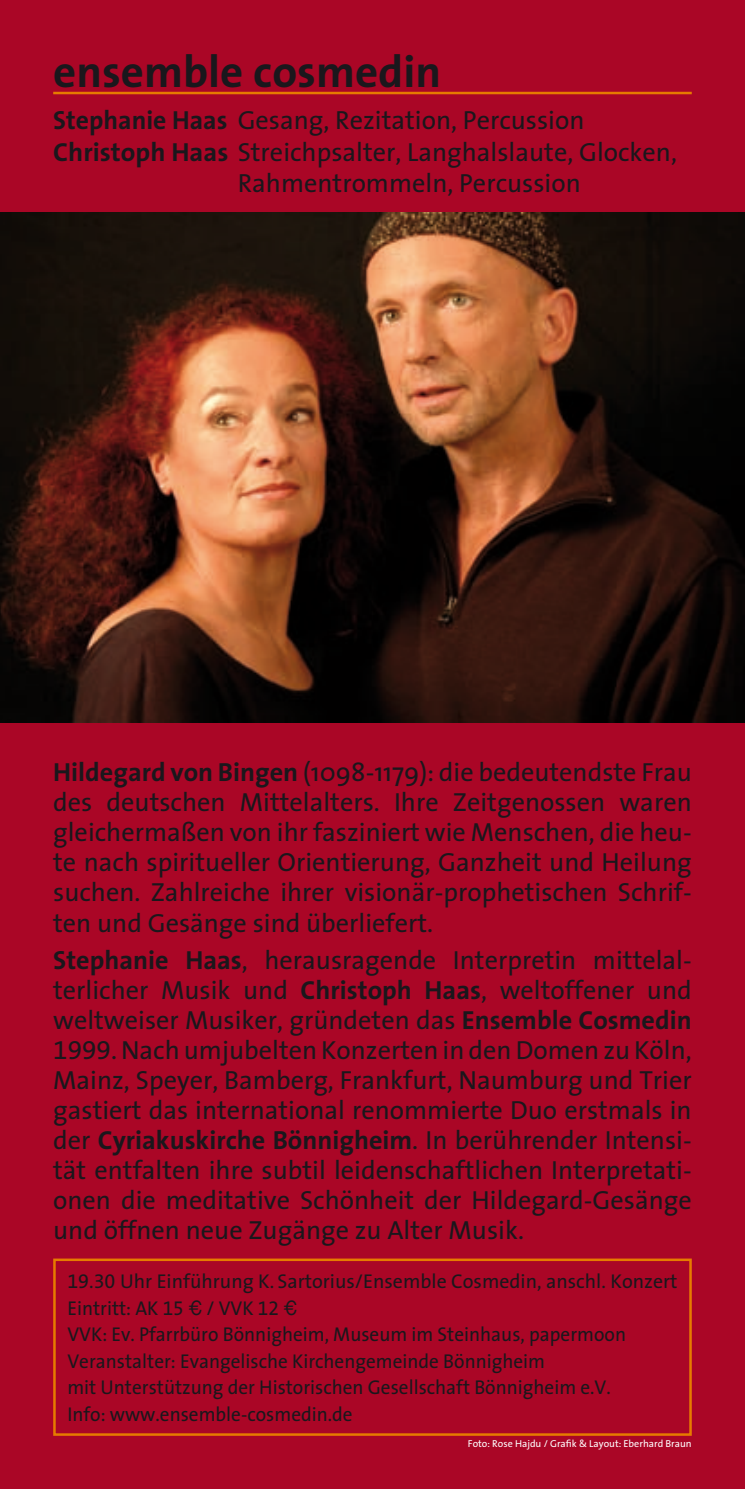
<style>
.page{position:relative;width:745px;height:1489px;background:#fff}
.page>*{position:absolute;margin:0;border:0;box-sizing:border-box;transform-origin:0 0}
.t1{font:700 45px "Rap Sans";color:#1a171c}
.t2{font:26.25px/30px "Rap Sans";color:#1a171c;text-align:justify}
.t3{font:20px/26.5px "Rap Sans";color:#1a171c}
.t4{font:10px "Rap Sans";color:#fff}
.s1{font-weight:700}
.s2{font-family:"Rap Sans Expert"}
.s3{font-family:"Helvetica"}
</style>
<div class="page">
<div style="left:0;top:0;width:744px;height:1488px;background:#aa0626"></div>
<hr style="left:53px;top:92px;width:638px;height:2px;background:#e67b00">
<div style="left:53px;top:1258px;width:638px;height:177px;border:2px solid #e67b00"></div>
<img style="left:0;top:213px;width:744px;height:510px">
<h1 class="t1" style="left:53px;top:34px;width:389px">ensemble cosmedin</h1>
<p class="t2" style="left:53px;top:104px;width:532px"><span class="s1">Stephanie Haas</span> Gesang, Rezitation, Percussion</p>
<p class="t2" style="left:53px;top:136px;width:625px"><span class="s1">Christoph Haas</span> Streichpsalter, Langhalslaute, Glocken,</p>
<p class="t2" style="left:237px;top:167px;width:344px">Rahmentrommeln, Percussion</p>
<p class="t2" style="left:53px;top:756px;width:639px"><span class="s1">Hildegard von Bingen</span> (<span class="s2">1098</span>-<span class="s2">1179</span>): die bedeutendste Frau des deutschen Mittelalters. Ihre Zeitgenossen waren gleichermaßen von ihr fasziniert wie Menschen, die heu&shy;te nach spiritueller Orientierung, Ganzheit und Heilung suchen. Zahlreiche ihrer visionär-prophetischen Schrif&shy;ten und Gesänge sind überliefert.</p>
<p class="t2" style="left:53px;top:943px;width:639px"><span class="s1">Stephanie Haas</span>, herausragende Interpretin mittelal&shy;terlicher Musik und <span class="s1">Christoph Haas</span>, weltoffener und weltweiser Musiker, gründeten das <span class="s1">Ensemble Cosmedin </span>1999. Nach umjubelten Konzerten in den Domen zu Köln, Mainz, Speyer, Bamberg, Frankfurt, Naumburg und Trier gastiert das international renommierte Duo erstmals in der <span class="s1">Cyriakuskirche Bönnigheim</span>. In berührender Intensi&shy;tät entfalten ihre subtil leidenschaftlichen Interpretati&shy;onen die meditative Schönheit der Hildegard-Gesänge und öffnen neue Zugänge zu Alter Musik.</p>
<p class="t3" style="left:67px;top:1267px;width:611px">19.30 Uhr Einführung K. Sartorius/Ensemble Cosmedin, anschl. Konzert Eintritt: AK 15 <span class="s3">€</span> / VVK 12 <span class="s3">€<br></span>VVK: Ev. Pfarrbüro Bönnigheim, Museum im Steinhaus, papermoon Veranstalter: Evangelische Kirchengemeinde Bönnigheim<br>mit Unterstützung der Historischen Gesellschaft Bönnigheim e.V.<br>Info: www.ensemble-cosmedin.de</p>
<p class="t4" style="left:467px;top:1435px;width:225px">Foto: Rose Hajdu / Grafik &amp; Layout: Eberhard Braun</p>
</div>
